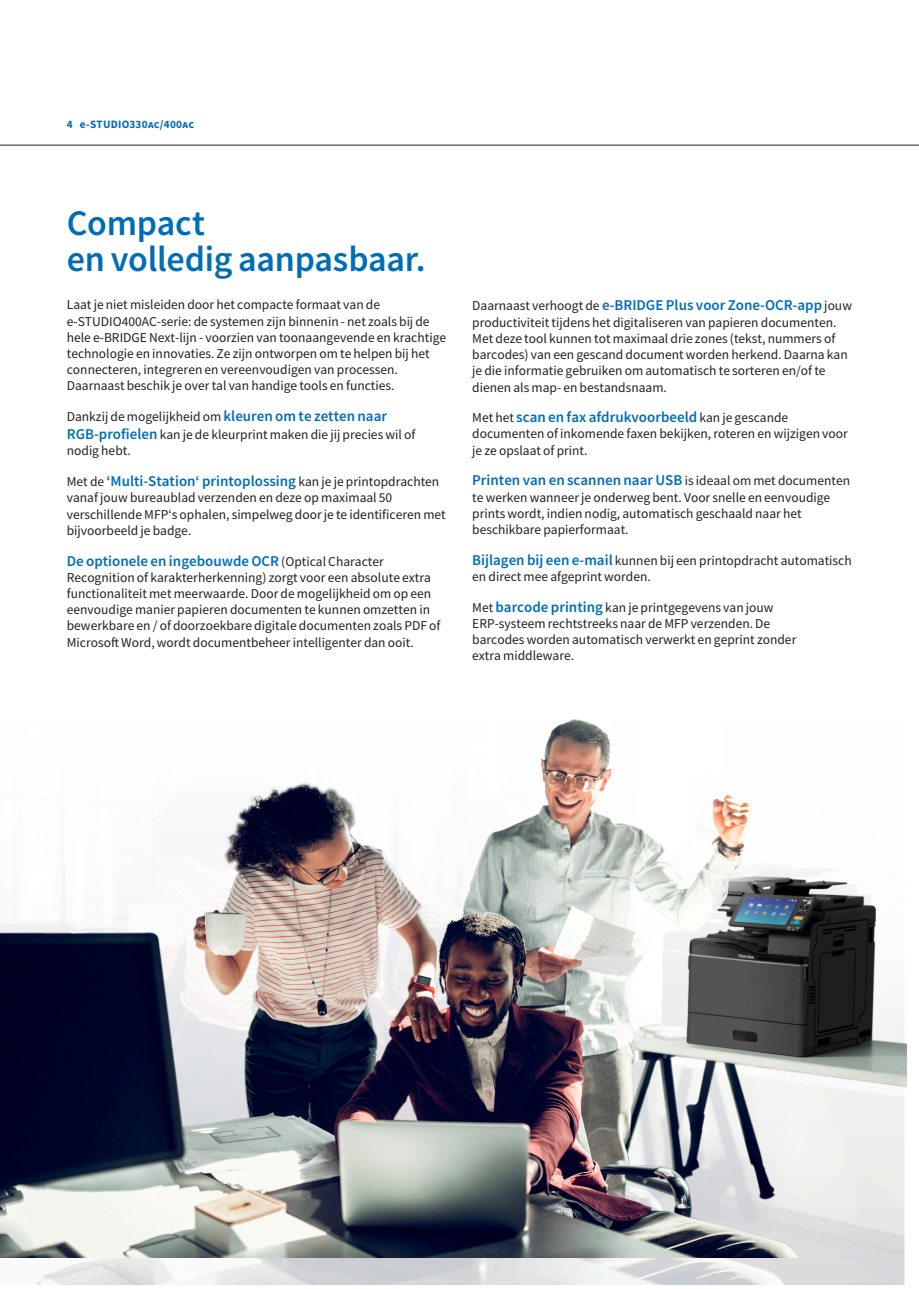
<style>
.page{position:relative;width:919px;height:1289px;background:#fff}
.page>*{position:absolute;margin:0;border:0;box-sizing:border-box;transform-origin:0 0}
.Section_title_gradie{font:500 36px "Toshiba Sans";letter-spacing:-.005em;color:#006db7}
.Main_text_BLACK{font:500 15px "Toshiba Sans";color:#006db7}
.Main_text_BLACK-2{font:13.5px/16.2px "Toshiba Sans";color:#231f20}
.t1{font:700 11.25px "Toshiba Sans";letter-spacing:.02em;color:#006db7}
.s1{font-weight:500;font-size:15px;color:#006db7}
.s2{font-weight:400;font-size:13.5px;color:#231f20}
</style>
<div class="page">
<hr style="left:0;top:145px;width:918px;height:1px;background:#231f20">
<svg style="left:0;top:1257px;width:905px;height:28px"></svg>
<img style="left:0;top:719px;width:906px;height:538px">
<p class="t1" style="left:67px;top:117px;width:129px">4 e-STUDIO330ac/400ac</p>
<p class="Section_title_gradie" style="left:67px;top:200px;width:140px">Compact</p>
<p class="Section_title_gradie" style="left:67px;top:236px;width:360px">en volledig aanpasbaar.</p>
<p class="Main_text_BLACK-2" style="left:67px;top:297px;width:381px">Laat je niet misleiden door het compacte formaat van de e-STUDIO400AC-serie: de systemen zijn binnenin - net zoals bij de hele e-BRIDGE Next-lijn - voorzien van toonaangevende en krachtige technologie en innovaties. Ze zijn ontworpen om te helpen bij het connecteren, integreren en vereenvoudigen van processen.<br>Daarnaast beschik je over tal van handige tools en functies.</p>
<p class="Main_text_BLACK-2" style="left:67px;top:407px;width:350px;line-height:18px">Dankzij de mogelijkheid om <span class="s1">kleuren om te zetten naar<br>RGB-profielen</span> kan je de kleurprint maken die jij precies wil of</p>
<p class="Main_text_BLACK-2" style="left:67px;top:442px;width:65px">nodig hebt.</p>
<p class="Main_text_BLACK" style="left:67px;top:471px;width:374px"><span class="s2">Met de</span> ‘Multi-Station‘ printoplossing <span class="s2">kan je je printopdrachten</span></p>
<p class="Main_text_BLACK-2" style="left:67px;top:489px;width:380px">vanaf jouw bureaublad verzenden en deze op maximaal 50 verschillende MFP‘s ophalen, simpelweg door je te identificeren met bijvoorbeeld je badge.</p>
<p class="Main_text_BLACK" style="left:67px;top:550px;width:318px">De optionele en ingebouwde OCR <span class="s2">(Optical Character</span></p>
<p class="Main_text_BLACK-2" style="left:67px;top:569px;width:375px">Recognition of karakterherkenning) zorgt voor een absolute extra functionaliteit met meerwaarde. Door de mogelijkheid om op een eenvoudige manier papieren documenten te kunnen omzetten in bewerkbare en / of doorzoekbare digitale documenten zoals PDF of Microsoft Word, wordt documentbeheer intelligenter dan ooit.</p>
<p class="Main_text_BLACK" style="left:472px;top:295px;width:381px"><span class="s2">Daarnaast verhoogt de</span> e-BRIDGE Plus voor Zone-OCR-app <span class="s2">jouw</span></p>
<p class="Main_text_BLACK-2" style="left:472px;top:314px;width:377px">productiviteit tijdens het digitaliseren van papieren documenten.<br>Met deze tool kunnen tot maximaal drie zones (tekst, nummers of barcodes) van een gescand document worden herkend. Daarna kan je die informatie gebruiken om automatisch te sorteren en/of te dienen als map- en bestandsnaam.</p>
<p class="Main_text_BLACK" style="left:472px;top:407px;width:317px"><span class="s2">Met het</span> scan en fax afdrukvoorbeeld <span class="s2">kan je gescande</span></p>
<p class="Main_text_BLACK-2" style="left:472px;top:426px;width:377px">documenten of inkomende faxen bekijken, roteren en wijzigen voor je ze opslaat of print.</p>
<p class="Main_text_BLACK" style="left:472px;top:470px;width:379px">Printen van en scannen naar USB <span class="s2">is ideaal om met documenten</span></p>
<p class="Main_text_BLACK-2" style="left:472px;top:489px;width:359px">te werken wanneer je onderweg bent. Voor snelle en eenvoudige prints wordt, indien nodig, automatisch geschaald naar het beschikbare papierformaat.</p>
<p class="Main_text_BLACK-2" style="left:472px;top:552px;width:381px"><span class="s1">Bijlagen bij een e-mail</span> kunnen bij een printopdracht automatisch en direct mee afgeprint worden.</p>
<p class="Main_text_BLACK-2" style="left:472px;top:599px;width:303px">Met <span class="s1">barcode printing</span> kan je printgegevens van jouw</p>
<p class="Main_text_BLACK-2" style="left:472px;top:615px;width:299px">ERP-systeem rechtstreeks naar de MFP verzenden. De</p>
<p class="Main_text_BLACK-2" style="left:472px;top:631px;width:325px">barcodes worden automatisch verwerkt en geprint zonder</p>
<p class="Main_text_BLACK-2" style="left:472px;top:647px;width:103px">extra middleware.</p>
</div>
